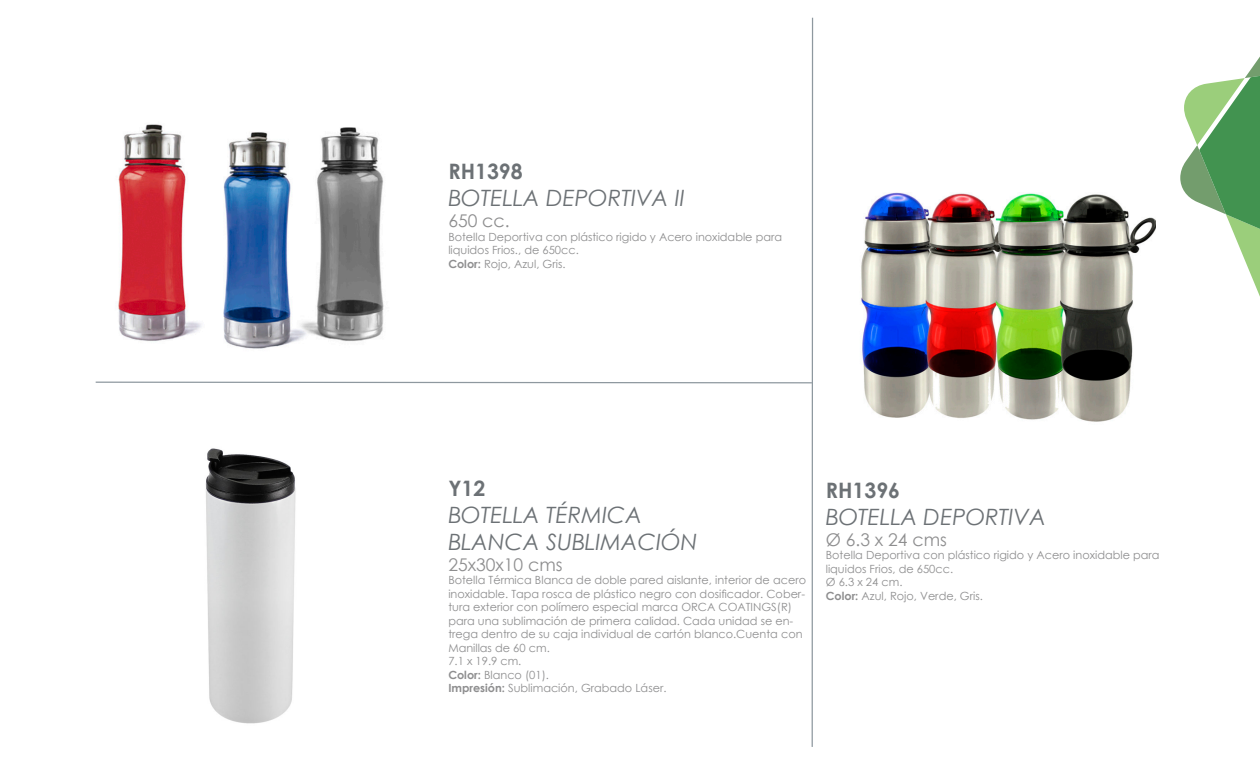
<style>
.page{position:relative;width:1260px;height:765px;background:#fff}
.page>*{position:absolute;margin:0;border:0;box-sizing:border-box;transform-origin:0 0}
.t1{font:italic 22.5px "Century Gothic";color:#6c7175}
.t2{font:700 21.25px "Century Gothic";color:#6c7175}
.t3{font:17.5px "Century Gothic";color:#8e8e8f}
.t4{font:11.25px/13.5px "Century Gothic";color:#8e8e8f}
.s1{font-weight:700}
</style>
<div class="page">
<svg style="left:1180px;top:56px;width:80px;height:241px"></svg>
<hr style="left:812px;top:18px;width:1px;height:729px;background:#8e989f">
<svg style="left:95px;top:381px;width:717px;height:3px"></svg>
<img style="left:205px;top:448px;width:91px;height:276px">
<img style="left:118px;top:124px;width:266px;height:225px">
<img style="left:861px;top:192px;width:295px;height:230px">
<p class="t2" style="left:448px;top:155px;width:76px">RH1398</p>
<p class="t1" style="left:448px;top:182px;width:238px">BOTELLA DEPORTIVA II</p>
<p class="t3" style="left:448px;top:208px;width:63px">650 cc.</p>
<p class="t4" style="left:448px;top:230px;width:335px">Botella Deportiva con plástico rigido y Acero inoxidable para liquidos Frios., de 650cc.</p>
<p class="t4" style="left:448px;top:257px;width:119px"><span class="s1">Color:</span> Rojo, Azul, Gris.</p>
<p class="t2" style="left:448px;top:472px;width:38px">Y12</p>
<p class="t1" style="left:448px;top:499px;width:195px">BOTELLA TÉRMICA</p>
<p class="t1" style="left:448px;top:526px;width:251px">BLANCA SUBLIMACIÓN</p>
<p class="t3" style="left:448px;top:552px;width:116px">25x30x10 cms</p>
<p class="t4" style="left:448px;top:573px;width:359px">Botella Térmica Blanca de doble pared aislante, interior de acero inoxidable. Tapa rosca de plástico negro con dosificador. Cober&shy;tura exterior con polímero especial marca ORCA COATINGS(R) para una sublimación de primera calidad. Cada unidad se en&shy;trega dentro de su caja individual de cartón blanco.Cuenta con Manillas de 60 cm.</p>
<p class="t4" style="left:448px;top:654px;width:75px">7.1 x 19.9 cm.</p>
<p class="t4" style="left:448px;top:668px;width:102px"><span class="s1">Color:</span> Blanco (01).</p>
<p class="t4" style="left:448px;top:681px;width:220px"><span class="s1">Impresión:</span> Sublimación, Grabado Láser.</p>
<p class="t2" style="left:826px;top:474px;width:76px">RH1396</p>
<p class="t1" style="left:826px;top:501px;width:222px">BOTELLA DEPORTIVA</p>
<p class="t3" style="left:826px;top:527px;width:123px">Ø 6.3 x 24 cms</p>
<p class="t4" style="left:826px;top:548px;width:335px">Botella Deportiva con plástico rigido y Acero inoxidable para liquidos Frios, de 650cc.</p>
<p class="t4" style="left:826px;top:575px;width:78px">Ø 6.3 x 24 cm.</p>
<p class="t4" style="left:826px;top:589px;width:159px"><span class="s1">Color:</span> Azul, Rojo, Verde, Gris.</p>
</div>
